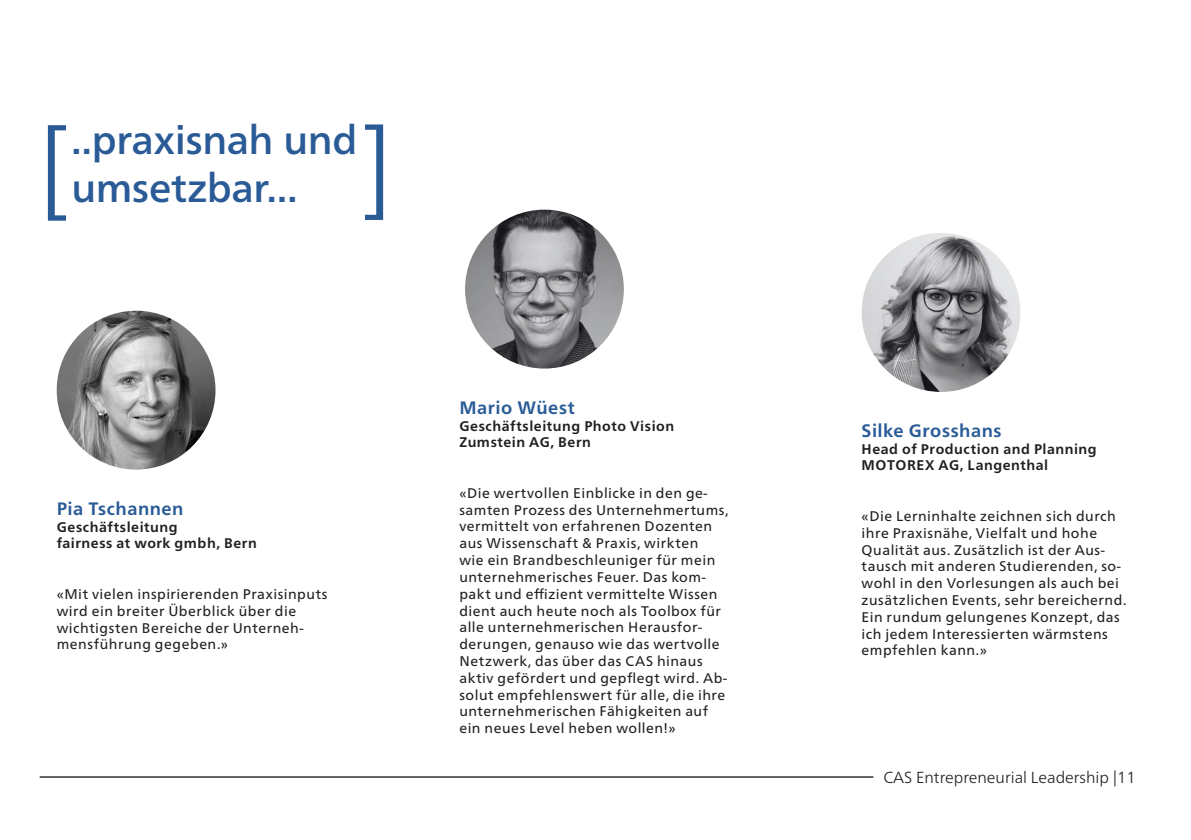
<style>
.page{position:relative;width:1191px;height:840px;background:#fff}
.page>*{position:absolute;margin:0;border:0;box-sizing:border-box;transform-origin:0 0}
.t1{font:300 106px "Frutiger Neue LT Pro";color:#2a5b97}
.t2{font:500 40px "Frutiger Neue LT Pro";letter-spacing:-.01em;color:#2a5b97}
.t3{font:700 18px "Frutiger Neue LT Pro";letter-spacing:.03em;color:#2a5b97}
.t4{font:300 16px "Frutiger Neue LT Pro";color:#231f20}
.t5{font:14px/16.8px "Frutiger Neue LT Pro";letter-spacing:.04em;color:#231f20}
.t6{font:700 14px "Frutiger Neue LT Pro";letter-spacing:.04em;color:#231f20}
</style>
<div class="page">
<hr style="left:40px;top:775px;width:833px;height:2px;background:#231f20">
<img style="left:861px;top:233px;width:159px;height:158px;border-radius:79px">
<img style="left:57px;top:310px;width:158px;height:159px;border-radius:79px">
<img style="left:465px;top:209px;width:159px;height:159px;border-radius:79px">
<p class="t2" style="left:71px;top:116px;width:288px">..praxisnah und</p>
<p class="t2" style="left:71px;top:164px;width:228px">umsetzbar...</p>
<p class="t1" style="left:73px;top:241px;width:35px;rotate:-180deg">]</p>
<p class="t1" style="left:358px;top:104px;width:35px">]</p>
<p class="t3" style="left:57px;top:497px;width:128px">Pia Tschannen</p>
<p class="t6" style="left:57px;top:518px;width:122px">Geschäftsleitung</p>
<p class="t6" style="left:57px;top:535px;width:202px">fairness at work gmbh, Bern</p>
<p class="t5" style="left:57px;top:585px;width:272px">«Mit vielen inspirierenden Praxisinputs wird ein breiter Überblick über die wichtigsten Bereiche der Unterneh&shy;mensführung gegeben.»</p>
<p class="t3" style="left:459px;top:396px;width:117px">Mario Wüest</p>
<p class="t6" style="left:459px;top:417px;width:216px">Geschäftsleitung Photo Vision</p>
<p class="t6" style="left:459px;top:434px;width:133px">Zumstein AG, Bern</p>
<p class="t5" style="left:459px;top:484px;width:271px">«Die wertvollen Einblicke in den ge&shy;samten Prozess des Unternehmertums, vermittelt von erfahrenen Dozenten aus Wissenschaft &amp; Praxis, wirkten<br>wie ein Brandbeschleuniger für mein unternehmerisches Feuer. Das kom&shy;pakt und effizient vermittelte Wissen dient auch heute noch als Toolbox für alle unternehmerischen Herausfor&shy;derungen, genauso wie das wertvolle Netzwerk, das über das CAS hinaus aktiv gefördert und gepflegt wird. Ab&shy;solut empfehlenswert für alle, die ihre unternehmerischen Fähigkeiten auf ein neues Level heben wollen!»</p>
<p class="t3" style="left:861px;top:419px;width:141px">Silke Grosshans</p>
<p class="t6" style="left:861px;top:440px;width:237px">Head of Production and Planning</p>
<p class="t6" style="left:861px;top:457px;width:188px">MOTOREX AG, Langenthal</p>
<p class="t5" style="left:861px;top:507px;width:266px">«Die Lerninhalte zeichnen sich durch ihre Praxisnähe, Vielfalt und hohe Qualität aus. Zusätzlich ist der Aus&shy;tausch mit anderen Studierenden, so&shy;wohl in den Vorlesungen als auch bei zusätzlichen Events, sehr bereichernd.<br>Ein rundum gelungenes Konzept, das ich jedem Interessierten wärmstens empfehlen kann.»</p>
<p class="t4" style="left:883px;top:767px;width:254px">CAS Entrepreneurial Leadership | 11</p>
</div>
